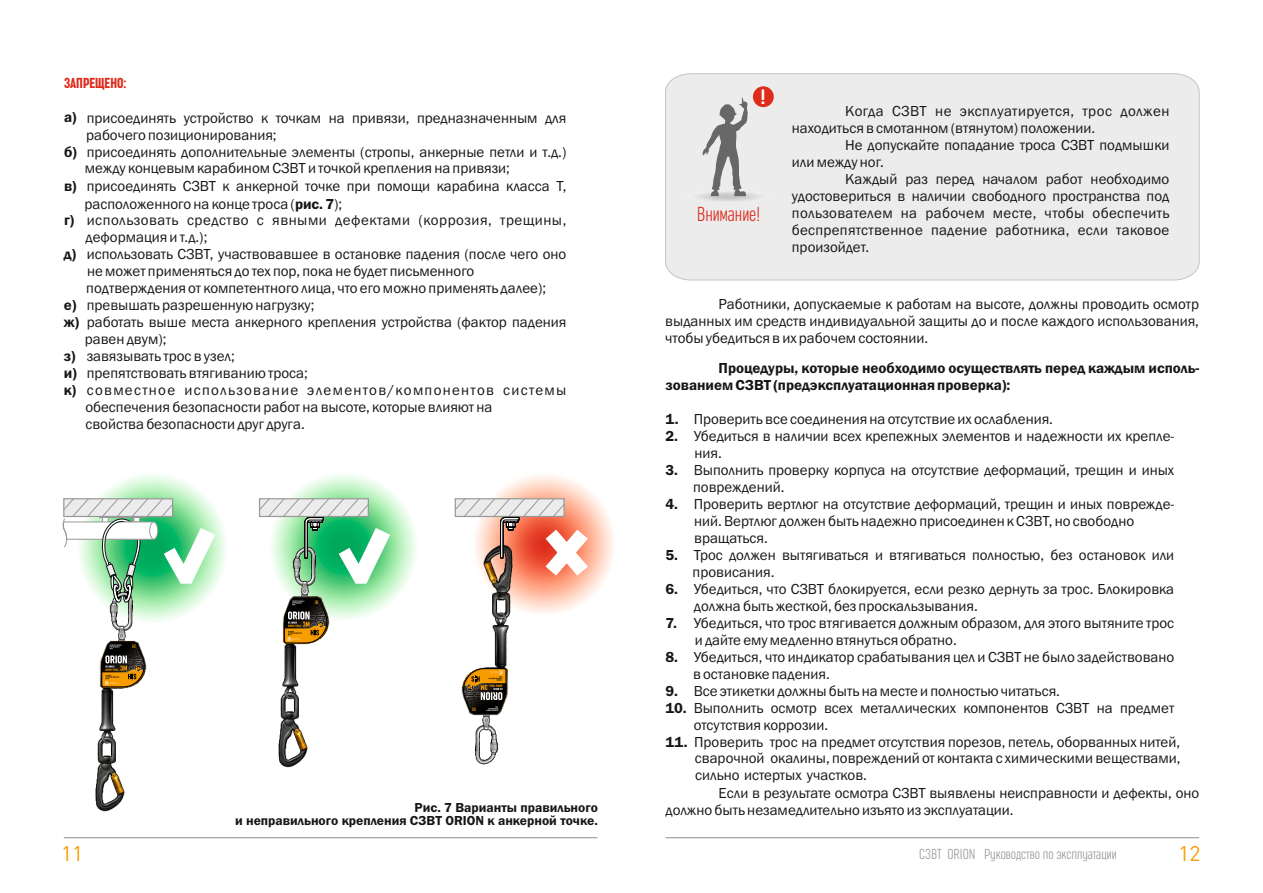
<style>
.page{position:relative;width:1263px;height:893px;background:#fff}
.page>*{position:absolute;margin:0;border:0;box-sizing:border-box;transform-origin:0 0}
.t1{font:21.6px "Sugo Pro Classic";color:#fff}
.t2{font:200 21px "Sugo Pro Classic";color:#dd2b1c}
.t3{font:21px "DIN Pro";color:#f79d00}
.t4{font:15px/17px "Franklin Gothic";color:#151616}
.t5{font:600 15px/17px "Franklin Gothic";color:#151616}
.t6{font:15px "Franklin Gothic";letter-spacing:.035em;color:#151616}
.t7{font:15px "Franklin Gothic";letter-spacing:.085em;color:#151616}
.t8{font:200 15px "Sugo Pro Classic";color:#989899}
.t9{font:15px "Sugo Pro Classic";color:#dd2b1c}
.t10{font:600 13.5px/13.8px "Franklin Gothic";color:#151616;text-align:right}
.s1{font-weight:600}
</style>
<div class="page">
<hr style="left:64px;top:837px;width:533px;height:1px;background:#989899">
<div style="left:665px;top:73px;width:535px;height:208px;background:#ececec"></div>
<div style="left:753px;top:86px;width:21px;height:21px;background:#dd2b1c;border-radius:50%"></div>
<svg style="left:684px;top:189px;width:88px;height:14px"></svg>
<svg style="left:702px;top:98px;width:46px;height:98px;background:#b9b9b9"></svg>
<hr style="left:665px;top:837px;width:534px;height:1px;background:#989899">
<svg style="left:77px;top:472px;width:150px;height:151px"></svg>
<img style="left:95px;top:603px;width:58px;height:209px">
<svg style="left:62px;top:498px;width:153px;height:105px"></svg>
<svg style="left:269px;top:472px;width:149px;height:149px"></svg>
<img style="left:278px;top:584px;width:58px;height:184px">
<svg style="left:259px;top:498px;width:131px;height:86px"></svg>
<svg style="left:472px;top:472px;width:144px;height:144px"></svg>
<img style="left:461px;top:591px;width:61px;height:173px">
<svg style="left:454px;top:498px;width:148px;height:93px"></svg>
<svg style="left:463px;top:668px;width:44px;height:46px;background:#786036"></svg>
<svg style="left:284px;top:598px;width:43px;height:46px;background:#765e32"></svg>
<svg style="left:101px;top:641px;width:44px;height:46px;background:#796036"></svg>
<p class="t9" style="left:64px;top:75px;width:64px">ЗАПРЕЩЕНО:</p>
<p class="t4" style="left:64px;top:110px;width:504px"><span class="s1">а)</span> присоединять устройство к точкам на привязи, предназначенным для</p>
<p class="t4" style="left:86px;top:127px;width:192px">рабочего позиционирования;</p>
<p class="t4" style="left:64px;top:144px;width:504px"><span class="s1">б)</span> присоединять дополнительные элементы (стропы, анкерные петли и т.д.)</p>
<p class="t4" style="left:85px;top:161px;width:427px">между концевым карабином СЗВТ и точкой крепления на привязи;</p>
<p class="t4" style="left:64px;top:178px;width:504px"><span class="s1">в)</span> присоединять СЗВТ к анкерной точке при помощи карабина класса Т,</p>
<p class="t4" style="left:85px;top:196px;width:259px">расположенного на конце троса (<span class="s1">рис. 7</span>);</p>
<p class="t6" style="left:64px;top:214px;width:504px"><span class="s1">г)</span> использовать средство с явными дефектами (коррозия, трещины,</p>
<p class="t4" style="left:86px;top:230px;width:123px">деформация и т.д.);</p>
<p class="t4" style="left:64px;top:246px;width:504px"><span class="s1">д)</span> использовать СЗВТ, участвовавшее в остановке падения (после чего оно</p>
<p class="t4" style="left:87px;top:264px;width:389px">не может применяться до тех пор, пока не будет письменного</p>
<p class="t4" style="left:86px;top:280px;width:461px">подтверждения от компетентного лица, что его можно применять далее);</p>
<p class="t4" style="left:64px;top:297px;width:252px"><span class="s1">е)</span> превышать разрешенную нагрузку;</p>
<p class="t4" style="left:64px;top:314px;width:504px"><span class="s1">ж)</span> работать выше места анкерного крепления устройства (фактор падения</p>
<p class="t4" style="left:85px;top:332px;width:83px">равен двум);</p>
<p class="t4" style="left:64px;top:348px;width:172px"><span class="s1">з)</span> завязывать трос в узел;</p>
<p class="t4" style="left:64px;top:365px;width:246px"><span class="s1">и)</span> препятствовать втягиванию троса;</p>
<p class="t7" style="left:64px;top:384px;width:504px"><span class="s1">к)</span> совместное использование элементов/компонентов системы</p>
<p class="t4" style="left:85px;top:400px;width:408px">обеспечения безопасности работ на высоте, которые влияют на</p>
<p class="t4" style="left:85px;top:417px;width:221px">свойства безопасности друг друга.</p>
<p class="t10" style="left:235px;top:801px;width:364px">Рис. 7 Варианты правильного<br>и неправильного крепления СЗВТ ORION к анкерной точке.</p>
<h1 class="t1" style="left:761px;top:86px;width:6px">!</h1>
<h2 class="t2" style="left:697px;top:204px;width:65px">Внимание!</h2>
<p class="t4" style="left:792px;top:103px;width:379px;text-indent:53px">Когда СЗВТ не эксплуатируется, трос должен находиться в смотанном (втянутом) положении.</p>
<p class="t4" style="left:792px;top:137px;width:379px;text-indent:53px">Не допускайте попадание троса СЗВТ подмышки или между ног.</p>
<p class="t4" style="left:792px;top:171px;width:379px;text-align:justify;text-indent:53px">Каждый раз перед началом работ необходимо удостовериться в наличии свободного пространства под пользователем на рабочем месте, чтобы обеспечить беспрепятственное падение работника, если таковое произойдет.</p>
<p class="t4" style="left:665px;top:297px;width:535px;text-align:justify;text-indent:53px">Работники, допускаемые к работам на высоте, должны проводить осмотр выданных им средств индивидуальной защиты до и после каждого использования, чтобы убедиться в их рабочем состоянии.</p>
<p class="t5" style="left:665px;top:361px;width:535px;text-indent:53px">Процедуры, которые необходимо осуществлять перед каждым исполь&shy;зованием СЗВТ (предэксплуатационная проверка):</p>
<p class="t4" style="left:665px;top:412px;width:389px"><span class="s1">1.</span> Проверить все соединения на отсутствие их ослабления.</p>
<p class="t4" style="left:695px;top:429px;width:481px;text-indent:-29px"><span class="s1">2.</span> Убедиться в наличии всех крепежных элементов и надежности их крепле&shy;ния.</p>
<p class="t4" style="left:693px;top:462px;width:483px;line-height:17.4px;text-indent:-28px"><span class="s1">3.</span> Выполнить проверку корпуса на отсутствие деформаций, трещин и иных повреждений.</p>
<p class="t4" style="left:694px;top:497px;width:482px;text-indent:-29px"><span class="s1">4.</span> Проверить вертлюг на отсутствие деформаций, трещин и иных поврежде&shy;ний. Вертлюг должен быть надежно присоединен к СЗВТ, но свободно вращаться.</p>
<p class="t4" style="left:693px;top:548px;width:483px;text-indent:-27px"><span class="s1">5.</span> Трос должен вытягиваться и втягиваться полностью, без остановок или провисания.</p>
<p class="t4" style="left:694px;top:582px;width:482px;text-indent:-28px"><span class="s1">6.</span> Убедиться, что СЗВТ блокируется, если резко дернуть за трос. Блокировка должна быть жесткой, без проскальзывания.</p>
<p class="t4" style="left:695px;top:616px;width:481px;text-indent:-29px"><span class="s1">7.</span> Убедиться, что трос втягивается должным образом, для этого вытяните трос и дайте ему медленно втянуться обратно.</p>
<p class="t4" style="left:693px;top:650px;width:483px;text-indent:-28px"><span class="s1">8.</span> Убедиться, что индикатор срабатывания цел и СЗВТ не было задействовано в остановке падения.</p>
<p class="t4" style="left:665px;top:684px;width:396px"><span class="s1">9.</span> Все этикетки должны быть на месте и полностью читаться.</p>
<p class="t4" style="left:694px;top:700px;width:482px;line-height:17.4px;text-indent:-28px"><span class="s1">10.</span> Выполнить осмотр всех металлических компонентов СЗВТ на предмет отсутствия коррозии.</p>
<p class="t4" style="left:695px;top:735px;width:487px;line-height:16.4px;text-align:justify;text-indent:-29px"><span class="s1">11.</span> Проверить трос на предмет отсутствия порезов, петель, оборванных нитей, сварочной окалины, повреждений от контакта с химическими веществами, сильно истертых участков.</p>
<p class="t4" style="left:665px;top:786px;width:535px;text-indent:53px">Если в результате осмотра СЗВТ выявлены неисправности и дефекты, оно должно быть незамедлительно изъято из эксплуатации.</p>
<h2 class="t3" style="left:61px;top:846px;width:23px">11</h2>
<h2 class="t3" style="left:1178px;top:846px;width:23px">12</h2>
<p class="t8" style="left:919px;top:846px;width:199px">СЗВТ ORION Руководство по эксплуатации</p>
</div>
